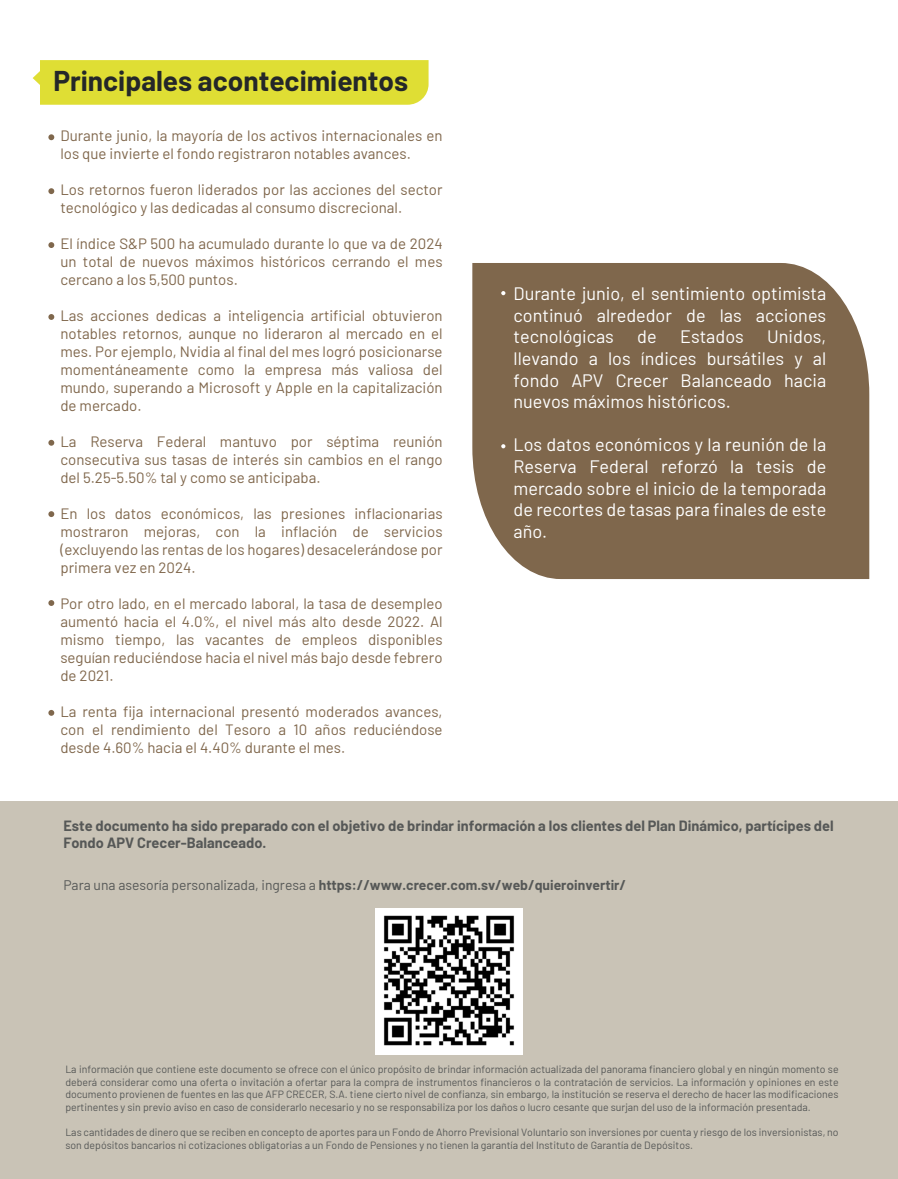
<style>
.page{position:relative;width:898px;height:1179px;background:#fff}
.page>*{position:absolute;margin:0;border:0;box-sizing:border-box;transform-origin:0 0}
.t1{font:700 28.05px "Barlow";color:#242729}
.t2{font:18px/21.6px "Barlow";color:#fff;text-align:justify}
.t3{font:15px/18px "Barlow";color:#7f664b;text-align:justify}
.t4{font:700 14.55px/16.8px "Barlow";color:#565857}
.t5{font:700 13.8px "Barlow";color:#565857}
.t6{font:10.5px/12.6px "Barlow";color:#565857;text-align:justify}
.s1{font-weight:400}
</style>
<div class="page">
<div style="left:472px;top:263px;width:396px;height:316px;background:#7f674c"></div>
<div style="left:33px;top:60px;width:395px;height:45px;background:#dfde34"></div>
<svg style="left:48px;top:134px;width:6px;height:6px"></svg>
<svg style="left:48px;top:188px;width:6px;height:6px"></svg>
<svg style="left:48px;top:242px;width:6px;height:6px"></svg>
<svg style="left:48px;top:314px;width:6px;height:6px"></svg>
<svg style="left:48px;top:440px;width:6px;height:6px"></svg>
<svg style="left:48px;top:511px;width:6px;height:6px"></svg>
<svg style="left:48px;top:600px;width:6px;height:6px"></svg>
<svg style="left:48px;top:710px;width:6px;height:6px"></svg>
<div style="left:0;top:801px;width:897px;height:378px;background:#c9c3b6"></div>
<svg style="left:501px;top:291px;width:4px;height:4px"></svg>
<svg style="left:501px;top:444px;width:4px;height:4px"></svg>
<img style="left:375px;top:908px;width:147px;height:147px">
<h1 class="t1" style="left:53px;top:60px;width:356px">Principales acontecimientos</h1>
<p class="t3" style="left:60px;top:125px;width:383px">Durante junio, la mayoría de los activos internacionales en los que invierte el fondo registraron notables avances.</p>
<p class="t3" style="left:60px;top:179px;width:383px">Los retornos fueron liderados por las acciones del sector tecnológico y las dedicadas al consumo discrecional.</p>
<p class="t3" style="left:60px;top:233px;width:383px">El índice S&amp;P 500 ha acumulado durante lo que va de 2024 un total de nuevos máximos históricos cerrando el mes cercano a los 5,500 puntos.</p>
<p class="t3" style="left:60px;top:305px;width:383px">Las acciones dedicas a inteligencia artificial obtuvieron notables retornos, aunque no lideraron al mercado en el mes. Por ejemplo, Nvidia al final del mes logró posicionarse momentáneamente como la empresa más valiosa del mundo, superando a Microsoft y Apple en la capitalización de mercado.</p>
<p class="t3" style="left:60px;top:431px;width:383px">La Reserva Federal mantuvo por séptima reunión consecutiva sus tasas de interés sin cambios en el rango del 5.25-5.50% tal y como se anticipaba.</p>
<p class="t3" style="left:60px;top:503px;width:383px">En los datos económicos, las presiones inflacionarias mostraron mejoras, con la inflación de servicios (excluyendo las rentas de los hogares) desacelerándose por primera vez en 2024.</p>
<p class="t3" style="left:60px;top:593px;width:383px">Por otro lado, en el mercado laboral, la tasa de desempleo aumentó hacia el 4.0%, el nivel más alto desde 2022. Al mismo tiempo, las vacantes de empleos disponibles seguían reduciéndose hacia el nivel más bajo desde febrero de 2021.</p>
<p class="t3" style="left:60px;top:701px;width:383px">La renta fija internacional presentó moderados avances, con el rendimiento del Tesoro a 10 años reduciéndose desde 4.60% hacia el 4.40% durante el mes.</p>
<p class="t2" style="left:513px;top:281px;width:314px">Durante junio, el sentimiento optimista continuó alrededor de las acciones tecnológicas</p>
<p class="t2" style="left:513px;top:325px;width:314px;text-indent:253px">Unidos, llevando a los índices bursátiles y al fondo APV Crecer Balanceado hacia nuevos máximos históricos.</p>
<p class="t2" style="left:513px;top:433px;width:314px">Los datos económicos y la reunión de la Reserva Federal reforzó la tesis de mercado sobre el inicio de la temporada de recortes de tasas para finales de este año.</p>
<p class="t2" style="left:637px;top:325px;width:21px">de</p>
<p class="t2" style="left:679px;top:325px;width:65px">Estados</p>
<p class="t4" style="left:63px;top:816px;width:771px">Este documento ha sido preparado con el objetivo de brindar información a los clientes del Plan Dinámico, partícipes del<br>Fondo APV Crecer-Balanceado.</p>
<p class="t5" style="left:63px;top:875px;width:564px"><span class="s1">Para una asesoría personalizada, ingresa a</span> https://www.crecer.com.sv/web/quieroinvertir/</p>
<p class="t6" style="left:65px;top:1062px;width:774px">La información que contiene este documento se ofrece con el único propósito de brindar información actualizada del panorama financiero global y en ningún momento se deberá considerar como una oferta o invitación a ofertar para la compra de instrumentos financieros o la contratación de servicios. La información y opiniones en este documento provienen de fuentes en las que AFP CRECER, S.A. tiene cierto nivel de confianza, sin embargo, la institución se reserva el derecho de hacer las modificaciones pertinentes y sin previo aviso en caso de considerarlo necesario y no se responsabiliza por los daños o lucro cesante que surjan del uso de la información presentada.</p>
<p class="t6" style="left:65px;top:1125px;width:774px">Las cantidades de dinero que se reciben en concepto de aportes para un Fondo de Ahorro Previsional Voluntario son inversiones por cuenta y riesgo de los inversionistas, no son depósitos bancarios ni cotizaciones obligatorias a un Fondo de Pensiones y no tienen la garantía del Instituto de Garantía de Depósitos.</p>
</div>
